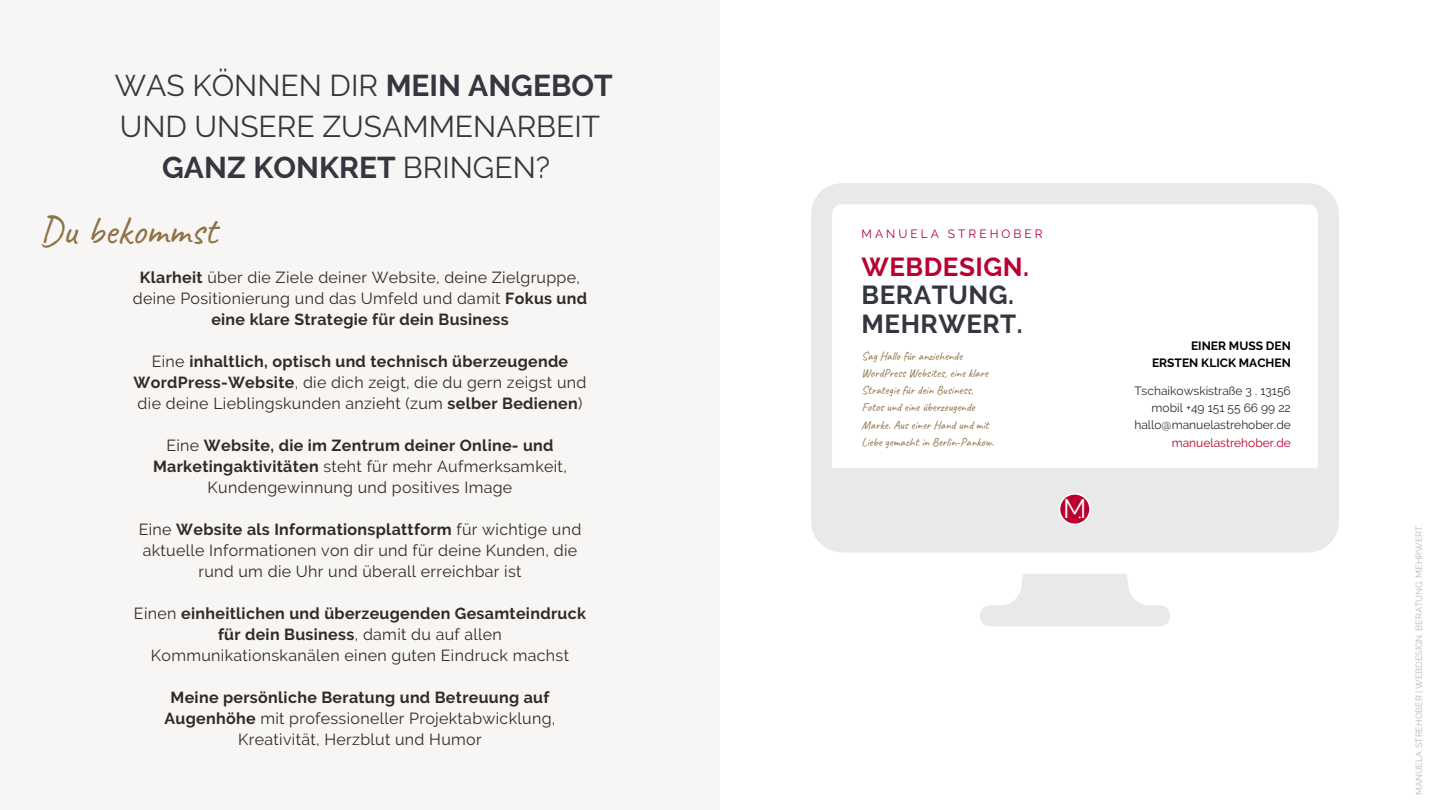
<style>
.page{position:relative;width:1440px;height:810px;background:#fff}
.page>*{position:absolute;margin:0;border:0;box-sizing:border-box;transform-origin:0 0}
.t1{font:40px "Caveat";color:#8f7247}
.t2{font:30px/41.2px "Raleway";color:#353740;text-align:center}
.t3{font:26.6px "Raleway";color:#fff}
.t4{font:700 26px/28.5px "Raleway";letter-spacing:.02em;color:#353740}
.t5{font:16px/21px "Raleway";letter-spacing:.02em;color:#302b24;text-align:center}
.t6{font:700 16px/21px "Raleway";letter-spacing:.02em;color:#302b24;text-align:center}
.t7{font:12px/17.2px "Caveat";color:#8f7247}
.t8{font:12px "Raleway";color:#302b24}
.t9{font:700 12px/16.5px "Raleway";color:#000;text-align:right}
.t10{font:12px "Raleway";color:#bb0030}
.t11{font:12px "Raleway";letter-spacing:.25em;color:#bb0030}
.t12{font:9px "Raleway";color:#bbb8b4}
.s1{font-weight:700}
.s2{font-weight:400}
.s3{color:#bb0030}
</style>
<div class="page">
<svg style="left:811px;top:183px;width:528px;height:443px"></svg>
<svg style="left:1059px;top:493px;width:32px;height:32px"></svg>
<div style="left:1060px;top:495px;width:29px;height:29px;background:#bb0030;border-radius:50%"></div>
<div style="left:0;top:0;width:720px;height:810px;background:#f6f4f2"></div>
<p class="t2" style="left:115px;top:65px;width:499px">WAS KÖNNEN DIR <span class="s1">MEIN ANGEBOT<br></span>UND UNSERE ZUSAMMENARBEIT<br><span class="s1">GANZ KONKRET</span> BRINGEN?</p>
<p class="t1" style="left:39px;top:206px;width:180px">Du bekommst</p>
<p class="t5" style="left:133px;top:267px;width:456px"><span class="s1">Klarheit</span> über die Ziele deiner Website, deine Zielgruppe, deine Positionierung und das Umfeld und damit <span class="s1">Fokus und eine klare Strategie für dein Business</span></p>
<p class="t6" style="left:134px;top:351px;width:454px"><span class="s2">Eine</span> inhaltlich, optisch und technisch überzeugende<br>WordPress-Website<span class="s2">, die dich zeigt, die du gern zeigst und die deine Lieblingskunden anzieht (zum</span> selber Bedienen<span class="s2">)</span></p>
<p class="t5" style="left:153px;top:435px;width:415px">Eine <span class="s1">Website, die im Zentrum deiner Online- und<br>Marketingaktivitäten</span> steht für mehr Aufmerksamkeit,<br>Kundengewinnung und positives Image</p>
<p class="t5" style="left:139px;top:519px;width:444px">Eine <span class="s1">Website als Informationsplattform</span> für wichtige und aktuelle Informationen von dir und für deine Kunden, die rund um die Uhr und überall erreichbar ist</p>
<p class="t5" style="left:134px;top:603px;width:454px">Einen <span class="s1">einheitlichen und überzeugenden Gesamteindruck für dein Business</span>, damit du auf allen<br>Kommunikationskanälen einen guten Eindruck machst</p>
<p class="t5" style="left:164px;top:687px;width:393px"><span class="s1">Meine persönliche Beratung und Betreuung auf<br>Augenhöhe</span> mit professioneller Projektabwicklung,<br>Kreativität, Herzblut und Humor</p>
<p class="t11" style="left:862px;top:227px;width:183px">MANUELA STREHOBER</p>
<p class="t4" style="left:862px;top:252px;width:169px"><span class="s3">WEBDESIGN.<br></span>BERATUNG.<br>MEHRWERT.</p>
<p class="t7" style="left:862px;top:347px;width:134px">Sag Hallo für anziehende<br>WordPress Websites, eine klare<br>Strategie für dein Business,<br>Fotos und eine überzeugende<br>Marke. Aus einer Hand und mit<br>Liebe gemacht in Berlin-Pankow.</p>
<p class="t3" style="left:1063px;top:493px;width:25px">M</p>
<p class="t9" style="left:1152px;top:338px;width:140px">EINER MUSS DEN<br>ERSTEN KLICK MACHEN</p>
<p class="t8" style="left:1134px;top:384px;width:158px">Tschaikowskistraße 3 . 13156</p>
<p class="t8" style="left:1152px;top:401px;width:141px">mobil +49 151 55 66 99 22</p>
<p class="t8" style="left:1134px;top:418px;width:158px">hallo@manuelastrehober.de</p>
<p class="t10" style="left:1172px;top:435px;width:121px">manuelastrehober.de</p>
<p class="t12" style="left:1414px;top:795px;width:273px;rotate:-90deg">MANUELA STREHOBER | WEBDESIGN. BERATUNG. MEHRWERT.</p>
</div>
